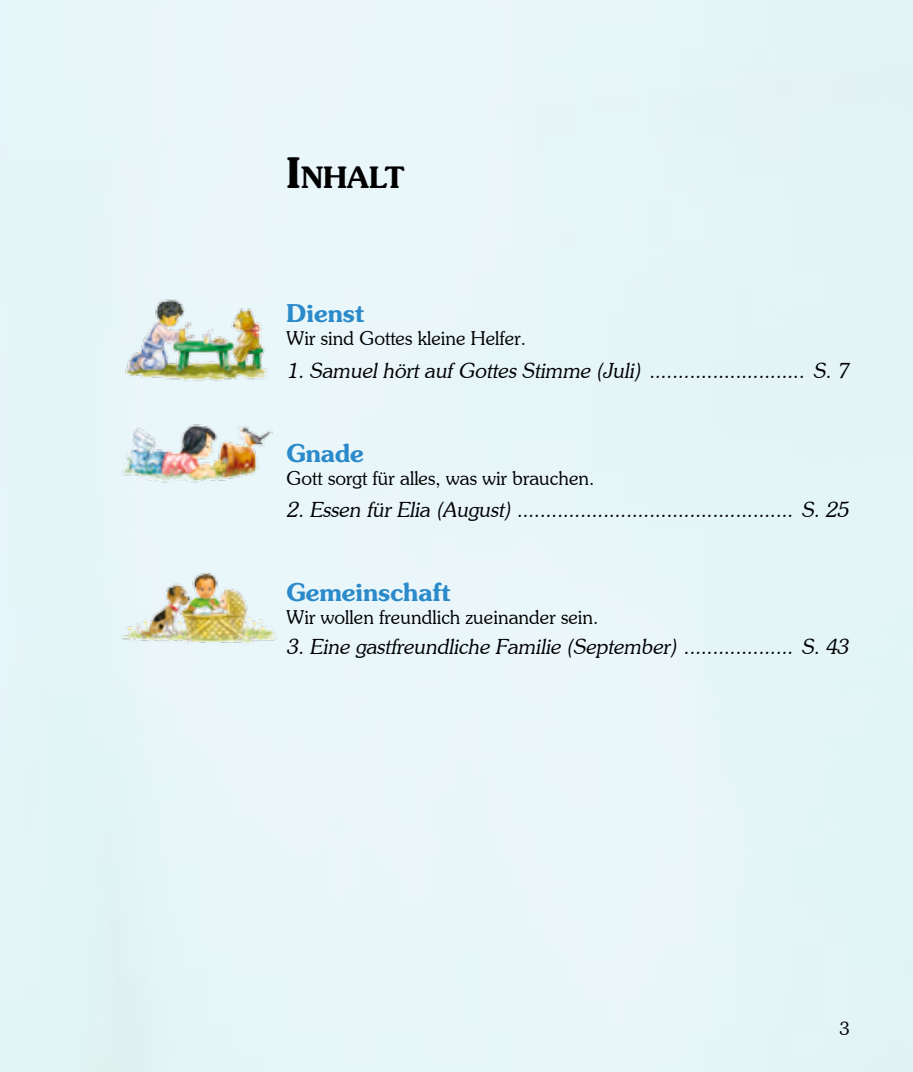
<style>
.page{position:relative;width:913px;height:1072px;background:#fff}
.page>*{position:absolute;margin:0;border:0;box-sizing:border-box;transform-origin:0 0}
.t1{font:600 29.4px "Souvenir";color:#000}
.t2{font:600 24.5px "Souvenir";color:#2b8aca}
.t3{font:italic 300 21px "Souvenir IT Cby BT";color:#000}
.t4{font:300 19.25px "Souvenir IT Cby BT";color:#000}
.t5{font:300 18.38px "Souvenir IT Cby BT";color:#000}
.s1{font-size:42px}
</style>
<div class="page">
<img style="left:123px;top:294px;width:148px;height:91px">
<img style="left:119px;top:422px;width:153px;height:61px">
<img style="left:118px;top:568px;width:161px;height:77px">
<h1 class="t1" style="left:286px;top:159px;width:120px"><span class="s1">I</span>nhalt</h1>
<p class="t2" style="left:286px;top:298px;width:79px">Dienst</p>
<p class="t4" style="left:286px;top:327px;width:241px">Wir sind Gottes kleine Helfer.</p>
<p class="t3" style="left:286px;top:357px;width:568px">1. Samuel hört auf Gottes Stimme (Juli) ........................... S. 7</p>
<p class="t2" style="left:286px;top:437px;width:79px">Gnade</p>
<p class="t4" style="left:286px;top:466px;width:309px">Gott sorgt für alles, was wir brauchen.</p>
<p class="t3" style="left:286px;top:496px;width:568px">2. Essen für Elia (August) ................................................ S. 25</p>
<p class="t2" style="left:286px;top:577px;width:166px">Gemeinschaft</p>
<p class="t4" style="left:286px;top:605px;width:313px">Wir wollen freundlich zueinander sein.</p>
<p class="t3" style="left:286px;top:634px;width:568px">3. Eine gastfreundliche Familie (September) ................... S. 43</p>
<p class="t5" style="left:840px;top:1017px;width:12px">3</p>
</div>
